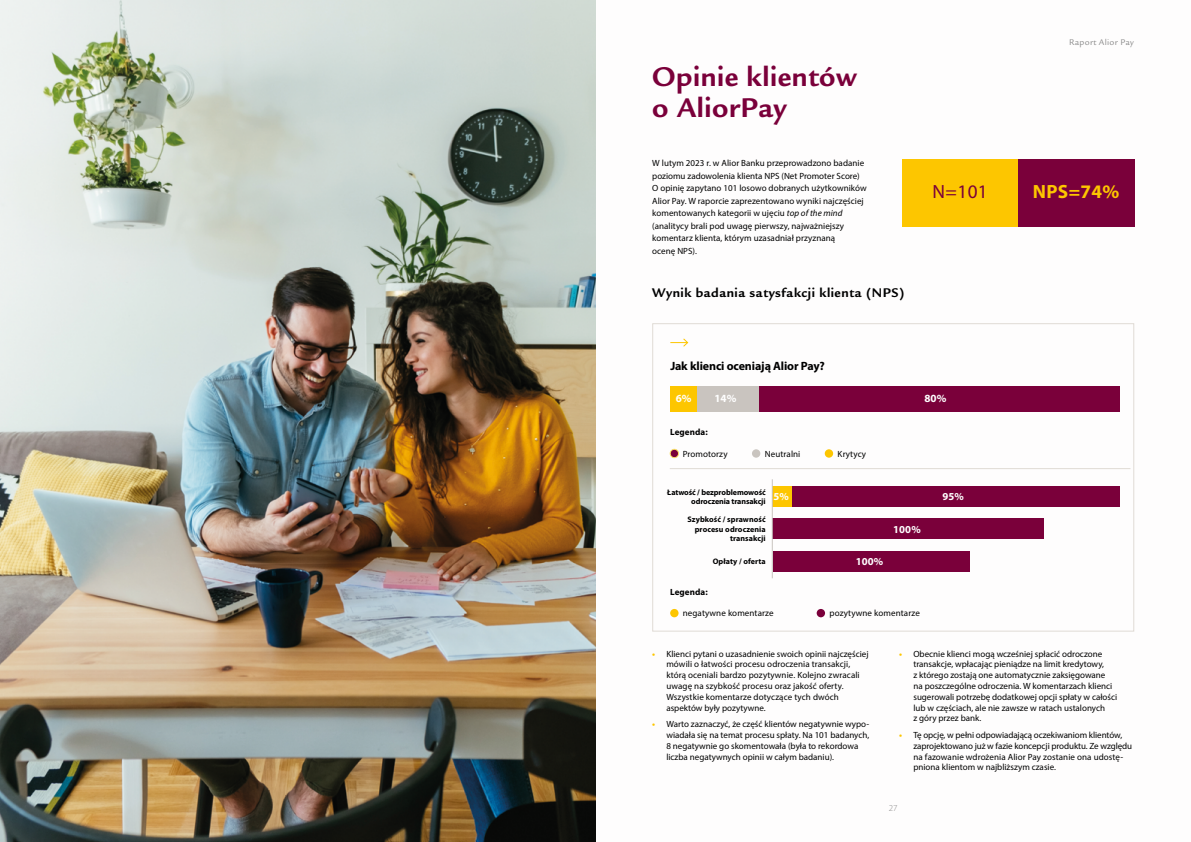
<style>
.page{position:relative;width:1191px;height:842px;background:#fff}
.page>*{position:absolute;margin:0;border:0;box-sizing:border-box;transform-origin:0 0}
.t1{font:700 28px/31.6px "Legacy Sans EFCEOP";letter-spacing:.02em;color:#7a003a}
.t2{font:700 19.2px "Myriad Pro";color:#fdc600}
.t3{font:19.2px "Myriad Pro";color:#7a003a}
.t4{font:700 13px "Legacy Sans EFCEOP";letter-spacing:.04em;color:#000}
.t5{font:700 12px "Myriad Pro";letter-spacing:-.01em;color:#000}
.t6{font:700 11px "Myriad Pro";color:#fff}
.t7{font:700 10.7px "Myriad Pro";letter-spacing:.01em;color:#fff}
.t8{font:9px/10.8px "Myriad Pro";color:#000}
.t9{font:700 9px "Myriad Pro";letter-spacing:.01em;color:#000}
.t10{font:9px "Myriad Pro";letter-spacing:.02em;color:#000}
.t11{font:300 9px "Myriad Pro";color:#878787}
.t12{font:8.5px "Legacy Sans EFCEOP";letter-spacing:.03em;color:#878787}
.t13{font:700 8px/9.6px "Myriad Pro";color:#000;text-align:right}
.s1{font-style:italic}
.s2{font-weight:700;color:#fdc600}
</style>
<div class="page">
<img style="left:0;top:0;width:595px;height:842px">
<div style="left:652px;top:323px;width:482px;height:309px;border:1px solid #e0dbd5"></div>
<svg style="left:670px;top:338px;width:19px;height:9px"></svg>
<svg style="left:824px;top:449px;width:9px;height:9px"></svg>
<div style="left:752px;top:449px;width:8px;height:9px;background:#c9c4bf;border-radius:50%"></div>
<div style="left:670px;top:449px;width:8px;height:9px;background:#7a003a;border-radius:50%"></div>
<div style="left:669px;top:449px;width:10px;height:9px;border:1px solid #fbe267;border-radius:50%"></div>
<div style="left:759px;top:386px;width:360px;height:25px;background:#7a003a"></div>
<div style="left:697px;top:386px;width:62px;height:25px;background:#c9c4bf"></div>
<div style="left:670px;top:386px;width:27px;height:25px;background:#fdc600"></div>
<div style="left:790px;top:486px;width:329px;height:21px;background:#7a003a"></div>
<div style="left:772px;top:486px;width:19px;height:21px;background:#fdc600"></div>
<div style="left:772px;top:518px;width:272px;height:21px;background:#7a003a"></div>
<div style="left:772px;top:551px;width:197px;height:21px;background:#7a003a"></div>
<hr style="left:772px;top:479px;width:1px;height:99px;background:#c9c4bf">
<div style="left:670px;top:609px;width:8px;height:8px;background:#fdc600;border-radius:50%"></div>
<div style="left:816px;top:609px;width:9px;height:8px;background:#7a003a;border-radius:50%"></div>
<hr style="left:670px;top:468px;width:460px;height:1px;background:#e0dbd5">
<div style="left:901px;top:159px;width:117px;height:67px;background:#fdc600"></div>
<div style="left:1018px;top:159px;width:116px;height:67px;background:#7a003a"></div>
<h1 class="t1" style="left:652px;top:60px;width:206px">Opinie klientów o AliorPay</h1>
<p class="t8" style="left:652px;top:157px;width:216px;line-height:12.5px">W lutym 2023 r. w Alior Banku przeprowadzono badanie poziomu zadowolenia klienta NPS (Net Promoter Score)<br>O opinię zapytano 101 losowo dobranych użytkowników Alior Pay. W raporcie zaprezentowano wyniki najczęściej komentowanych kategorii w ujęciu <span class="s1">top of the mind </span>(analitycy brali pod uwagę pierwszy, najważniejszy komentarz klienta, którym uzasadniał przyznaną<br>ocenę NPS).</p>
<h3 class="t4" style="left:652px;top:285px;width:254px">Wynik badania satysfakcji klienta (NPS)</h3>
<h3 class="t5" style="left:670px;top:358px;width:156px">Jak klienci oceniają Alior Pay?</h3>
<p class="t12" style="left:1069px;top:37px;width:66px">Raport Alior Pay</p>
<h2 class="t3" style="left:932px;top:180px;width:57px">N=101</h2>
<h2 class="t2" style="left:1032px;top:179px;width:88px">NPS=74%</h2>
<p class="t6" style="left:675px;top:391px;width:17px">6%</p>
<p class="t6" style="left:714px;top:391px;width:24px">14%</p>
<p class="t6" style="left:924px;top:391px;width:24px">80%</p>
<p class="t9" style="left:670px;top:426px;width:39px">Legenda:</p>
<p class="t8" style="left:683px;top:448px;width:46px">Promotorzy</p>
<p class="t8" style="left:765px;top:448px;width:37px">Neutralni</p>
<p class="t10" style="left:837px;top:448px;width:30px">Krytycy</p>
<p class="t13" style="left:667px;top:487px;width:100px">Łatwość / bezproblemowość odroczenia transakcji</p>
<p class="t13" style="left:687px;top:514px;width:80px">Szybkość / sprawność procesu odroczenia transakcji</p>
<p class="t13" style="left:712px;top:556px;width:55px">Opłaty / oferta</p>
<p class="t7" style="left:773px;top:490px;width:17px">5%</p>
<p class="t7" style="left:942px;top:490px;width:23px">95%</p>
<p class="t7" style="left:893px;top:522px;width:29px">100%</p>
<p class="t7" style="left:855px;top:555px;width:29px">100%</p>
<p class="t9" style="left:670px;top:586px;width:39px">Legenda:</p>
<p class="t8" style="left:683px;top:608px;width:92px">negatywne komentarze</p>
<p class="t8" style="left:829px;top:608px;width:92px">pozytywne komentarze</p>
<p class="t8" style="left:666px;top:648px;width:204px;text-indent:-14px"><span class="s2">•</span> Klienci pytani o uzasadnienie swoich opinii najczęściej mówili o łatwości procesu odroczenia transakcji, którą oceniali bardzo pozytywnie. Kolejno zwracali uwagę na szybkość procesu oraz jakość oferty.<br>Wszystkie komentarze dotyczące tych dwóch aspektów były pozytywne.</p>
<p class="t8" style="left:666px;top:718px;width:204px;text-indent:-14px"><span class="s2">•</span> Warto zaznaczyć, że część klientów negatywnie wypo&shy;wiadała się na temat procesu spłaty. Na 101 badanych, 8 negatywnie go skomentowała (była to rekordowa liczba negatywnych opinii w całym badaniu).</p>
<p class="t8" style="left:913px;top:648px;width:205px;text-indent:-14px"><span class="s2">•</span> Obecnie klienci mogą wcześniej spłacić odroczone transakcje, wpłacając pieniądze na limit kredytowy,<br>z którego zostają one automatycznie zaksięgowane<br>na poszczególne odroczenia. W komentarzach klienci sugerowali potrzebę dodatkowej opcji spłaty w całości lub w częściach, ale nie zawsze w ratach ustalonych<br>z góry przez bank.</p>
<p class="t8" style="left:913px;top:729px;width:220px;text-indent:-14px"><span class="s2">•</span> Tę opcję, w pełni odpowiadającą oczekiwaniom klientów, zaprojektowano już w fazie koncepcji produktu. Ze względu na fazowanie wdrożenia Alior Pay zostanie ona udostę&shy;pniona klientom w najbliższym czasie.</p>
<p class="t11" style="left:889px;top:803px;width:10px">27</p>
</div>
